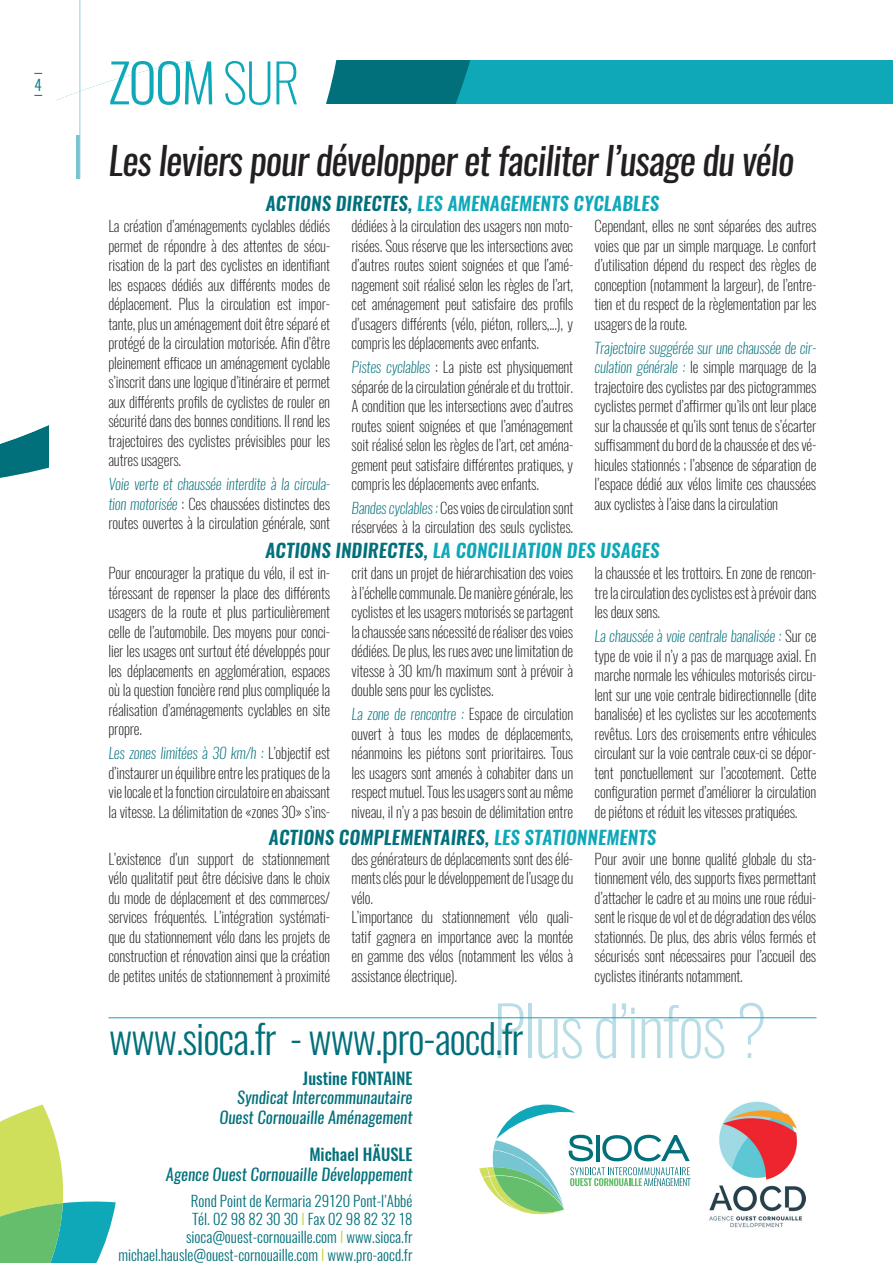
<style>
.page{position:relative;width:893px;height:1263px;background:#fff}
.page>*{position:absolute;margin:0;border:0;box-sizing:border-box;transform-origin:0 0}
.t1{font:300 52.95px "Oswald";color:#0ea8b9}
.t2{font:200 52.95px "Oswald";color:#0ea8b9}
.t3{font:300 40.5px "Oswald";letter-spacing:-.025em;color:#02707b}
.t4{font:italic 38.25px "Oswald";letter-spacing:-.025em;color:#231f20}
.t5{font:italic 600 18.75px "Oswald";letter-spacing:.01em;color:#0ea8b9}
.t6{font:italic 600 18.75px "Oswald";letter-spacing:.01em;color:#02707b}
.t7{font:italic 16.5px/19.8px "Oswald";color:#02707b;text-align:right}
.t8{font:500 16.5px "Oswald";color:#02707b}
.t9{font:200 15px/19.5px "Oswald";letter-spacing:-.01em;color:#231f20;text-align:justify}
.t10{font:300 15px/18px "Oswald";color:#02707b;text-align:right}
.s1{color:#02707b}
.s2{font-style:italic;color:#02707b}
.s3{color:#0ea8b9}
.s4{font-weight:200;font-size:67.5px;color:#b9dde6}
.s5{color:#c1d72f}
</style>
<div class="page">
<div style="left:57px;top:0;width:836px;height:105px;background:#0ea8b9"></div>
<svg style="left:339px;top:60px;width:132px;height:45px;background:#087681"></svg>
<svg style="left:0;top:60px;width:339px;height:418px"></svg>
<div style="left:50px;top:105px;width:843px;height:1158px;background:#fff"></div>
<div style="left:0;top:0;width:893px;height:60px;background:#fff"></div>
<hr style="left:77px;top:135px;width:3px;height:44px;background:#78c3d2">
<hr style="left:80px;top:0;width:1px;height:179px;background:#94cdd7">
<img style="left:709px;top:1101px;width:97px;height:127px">
<svg style="left:479px;top:1104px;width:212px;height:111px"></svg>
<svg style="left:0;top:1104px;width:116px;height:159px"></svg>
<hr style="left:108px;top:1017px;width:708px;height:1px;background:#0ea8b9">
<p class="t10" style="left:35px;top:76px;width:9px">4</p>
<h1 class="t1" style="left:108px;top:48px;width:49px">Zoom</h1>
<h1 class="t2" style="left:223px;top:48px;width:25px">sur</h1>
<h3 class="t4" style="left:108px;top:134px;width:687px">Les leviers pour développer et faciliter l’usage du vélo</h3>
<p class="t5" style="left:266px;top:190px;width:395px"><span class="s1">ACTIONS DIRECTES,</span> LES AMENAGEMENTS CYCLABLES</p>
<p class="t9" style="left:108px;top:216px;width:223px">La création d’aménagements cyclables dédiés permet de répondre à des attentes de sécu&shy;risation de la part des cyclistes en identifiant les espaces dédiés aux différents modes de déplacement. Plus la circulation est impor&shy;tante, plus un aménagement doit être séparé et protégé de la circulation motorisée. Afin d’être pleinement efficace un aménagement cyclable s’inscrit dans une logique d’itinéraire et permet aux différents profils de cyclistes de rouler en sécurité dans des bonnes conditions. Il rend les trajectoires des cyclistes prévisibles pour les autres usagers.</p>
<p class="t9" style="left:108px;top:474px;width:223px"><span class="s2">Voie verte et chaussée interdite à la circula&shy;tion motorisée</span> : Ces chaussées distinctes des routes ouvertes à la circulation générale, sont</p>
<p class="t9" style="left:352px;top:216px;width:223px">dédiées à la circulation des usagers non moto&shy;risées. Sous réserve que les intersections avec d’autres routes soient soignées et que l’amé&shy;nagement soit réalisé selon les règles de l’art, cet aménagement peut satisfaire des profils d’usagers différents (vélo, piéton, rollers,...), y compris les déplacements avec enfants.</p>
<p class="t9" style="left:352px;top:357px;width:223px"><span class="s2">Pistes cyclables</span> : La piste est physiquement séparée de la circulation générale et du trottoir.<br>A condition que les intersections avec d’autres routes soient soignées et que l’aménagement soit réalisé selon les règles de l’art, cet aména&shy;gement peut satisfaire différentes pratiques, y compris les déplacements avec enfants.</p>
<p class="t9" style="left:352px;top:498px;width:223px"><span class="s2">Bandes cyclables :</span> Ces voies de circulation sont réservées à la circulation des seuls cyclistes.</p>
<p class="t9" style="left:595px;top:216px;width:223px">Cependant, elles ne sont séparées des autres voies que par un simple marquage. Le confort d’utilisation dépend du respect des règles de conception (notamment la largeur), de l’entre&shy;tien et du respect de la règlementation par les usagers de la route.</p>
<p class="t9" style="left:595px;top:338px;width:223px"><span class="s2">Trajectoire suggérée sur une chaussée de cir&shy;culation générale :</span> le simple marquage de la trajectoire des cyclistes par des pictogrammes cyclistes permet d’affirmer qu’ils ont leur place sur la chaussée et qu’ils sont tenus de s’écarter suffisamment du bord de la chaussée et des vé&shy;hicules stationnés ; l’absence de séparation de l’espace dédié aux vélos limite ces chaussées aux cyclistes à l’aise dans la circulation</p>
<p class="t6" style="left:265px;top:537px;width:21px">ACTIONS</p>
<p class="t6" style="left:335px;top:537px;width:26px">INDIRECTES</p>
<p class="t5" style="left:424px;top:537px;width:237px"><span class="s1">,</span> LA CONCILIATION DES USAGES</p>
<p class="t9" style="left:108px;top:563px;width:223px">Pour encourager la pratique du vélo, il est in&shy;téressant de repenser la place des différents usagers de la route et plus particulièrement celle de l’automobile. Des moyens pour conci&shy;lier les usages ont surtout été développés pour les déplacements en agglomération, espaces où la question foncière rend plus compliquée la réalisation d’aménagements cyclables en site propre.</p>
<p class="t9" style="left:108px;top:743px;width:223px"><span class="s2">Les zones limitées à 30 km/h :</span> L’objectif est d’instaurer un équilibre entre les pratiques de la vie locale et la fonction circulatoire en abaissant la vitesse. La délimitation de «zones 30» s’ins-</p>
<p class="t9" style="left:352px;top:563px;width:223px">crit dans un projet de hiérarchisation des voies à l’échelle communale. De manière générale, les cyclistes et les usagers motorisés se partagent la chaussée sans nécessité de réaliser des voies dédiées. De plus, les rues avec une limitation de vitesse à 30 km/h maximum sont à prévoir à double sens pour les cyclistes.</p>
<p class="t9" style="left:352px;top:704px;width:223px"><span class="s2">La zone de rencontre :</span> Espace de circulation ouvert à tous les modes de déplacements, néanmoins les piétons sont prioritaires. Tous les usagers sont amenés à cohabiter dans un respect mutuel. Tous les usagers sont au même niveau, il n’y a pas besoin de délimitation entre</p>
<p class="t9" style="left:595px;top:563px;width:223px">la chaussée et les trottoirs. En zone de rencon&shy;tre la circulation des cyclistes est à prévoir dans les deux sens.</p>
<p class="t9" style="left:595px;top:626px;width:223px"><span class="s2">La chaussée à voie centrale banalisée :</span> Sur ce type de voie il n’y a pas de marquage axial. En marche normale les véhicules motorisés circu&shy;lent sur une voie centrale bidirectionnelle (dite banalisée) et les cyclistes sur les accotements revêtus. Lors des croisements entre véhicules circulant sur la voie centrale ceux-ci se dépor&shy;tent ponctuellement sur l’accotement. Cette configuration permet d’améliorer la circulation de piétons et réduit les vitesses pratiquées.</p>
<p class="t6" style="left:269px;top:824px;width:389px">ACTIONS COMPLEMENTAIRES, <span class="s3">LES STATIONNEMENTS</span></p>
<p class="t9" style="left:108px;top:849px;width:223px">L’existence d’un support de stationnement vélo qualitatif peut être décisive dans le choix du mode de déplacement et des commerces/ services fréquentés. L’intégration systémati&shy;que du stationnement vélo dans les projets de construction et rénovation ainsi que la création de petites unités de stationnement à proximité</p>
<p class="t9" style="left:352px;top:849px;width:223px;text-align:left">des générateurs de déplacements sont des élé&shy;ments clés pour le développement de l’usage du vélo.<br>L’importance du stationnement vélo quali&shy;tatif gagnera en importance avec la montée en gamme des vélos (notamment les vélos à assistance électrique).</p>
<p class="t9" style="left:595px;top:849px;width:223px">Pour avoir une bonne qualité globale du sta&shy;tionnement vélo, des supports fixes permettant d’attacher le cadre et au moins une roue rédui&shy;sent le risque de vol et de dégradation des vélos stationnés. De plus, des abris vélos fermés et sécurisés sont nécessaires pour l’accueil des cyclistes itinérants notamment.</p>
<h2 class="t3" style="left:109px;top:1012px;width:659px">www.sioca.fr - www.pro-aocd.fr<span class="s4">Plus d’infos ?</span></h2>
<p class="t8" style="left:303px;top:1066px;width:111px">Justine FONTAINE</p>
<p class="t7" style="left:219px;top:1088px;width:195px">Syndicat Intercommunautaire<br>Ouest Cornouaille Aménagement</p>
<p class="t8" style="left:309px;top:1143px;width:105px">Michael HÄUSLE</p>
<p class="t7" style="left:166px;top:1164px;width:248px">Agence Ouest Cornouaille Développement</p>
<p class="t10" style="left:118px;top:1192px;width:296px">Rond Point de Kermaria 29120 Pont-l’Abbé<br>Tél. 02 98 82 30 30 <span class="s5">I</span> Fax 02 98 82 32 18 sioca@ouest-cornouaille.com <span class="s5">I</span> www.sioca.fr michael.hausle@ouest-cornouaille.com <span class="s5">I</span> www.pro-aocd.fr</p>
</div>
